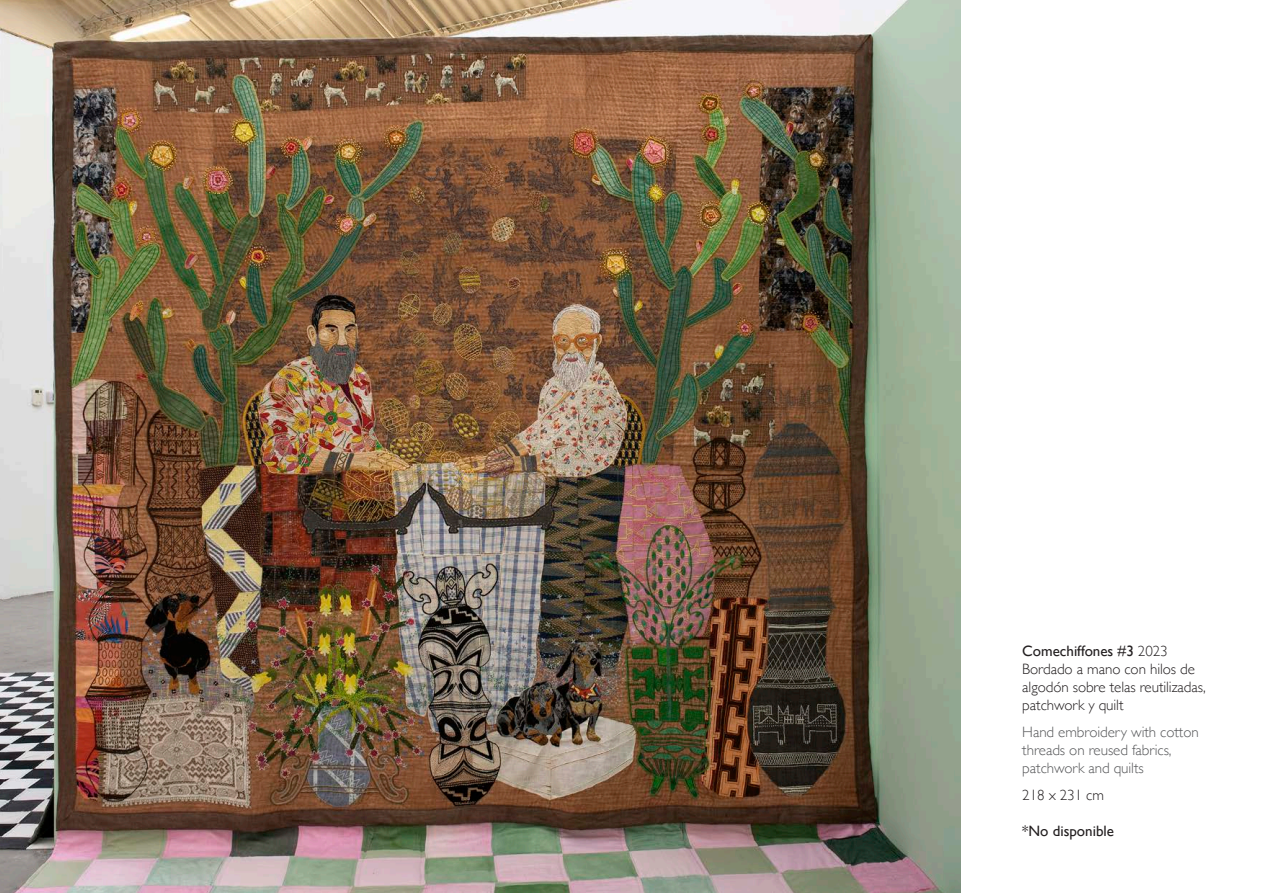
<style>
.page{position:relative;width:1263px;height:893px;background:#fff}
.page>*{position:absolute;margin:0;border:0;box-sizing:border-box;transform-origin:0 0}
.t1{font:300 15px/18px "Gill Sans";letter-spacing:-.005em;color:#231f20}
.t2{font:300 15px/18px "Gill Sans";letter-spacing:-.005em;color:#57585a}
.t3{font:15px "Gill Sans";color:#231f20}
.s1{font-weight:400}
</style>
<div class="page">
<img style="left:0;top:0;width:960px;height:893px">
<p class="t1" style="left:1022px;top:641px;width:185px"><span class="s1">Comechiffones #3</span> 2023<br>Bordado a mano con hilos de algodón sobre telas reutilizadas, patchwork y quilt</p>
<p class="t2" style="left:1022px;top:722px;width:178px">Hand embroidery with cotton threads on reused fabrics, patchwork and quilts</p>
<p class="t1" style="left:1022px;top:785px;width:83px">218 x 231 cm</p>
<p class="t3" style="left:1022px;top:822px;width:93px">*No disponible</p>
</div>
